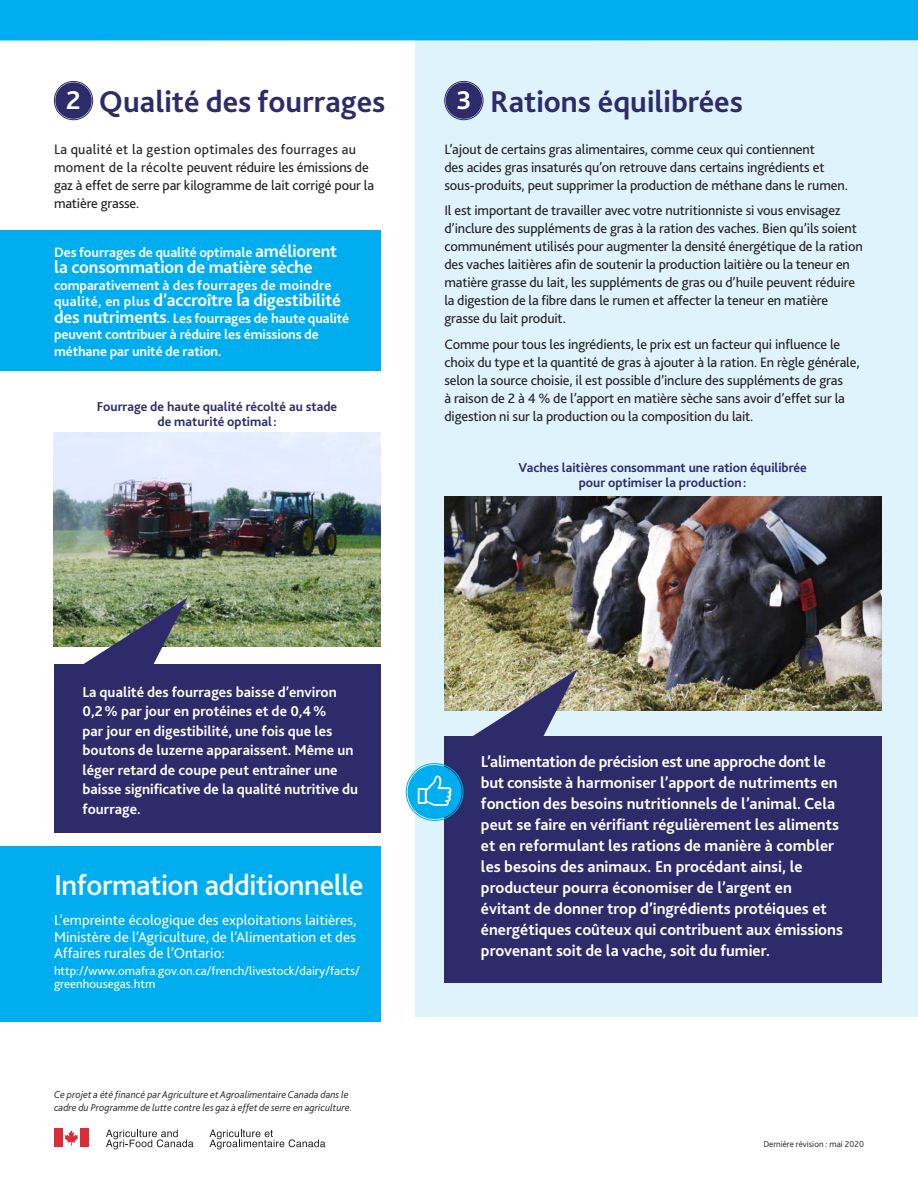
<style>
.page{position:relative;width:918px;height:1188px;background:#fff}
.page>*{position:absolute;margin:0;border:0;box-sizing:border-box;transform-origin:0 0}
.titre_2_tom{font:700 31.5px "Bliss 2";color:#2d2b6a}
.texte{font:500 30px "Bliss 2";letter-spacing:-.015em;color:#fff}
.texte-2{font:700 27px "Bliss 2";color:#fff}
.texte-3{font:700 18px "Bliss 2";letter-spacing:-.01em;color:#fff}
.texte-4{font:700 16.5px/21px "Bliss 2";color:#fff}
.texte-5{font:700 15px/19.5px "Bliss 2";color:#fff}
.titre_hyperliens{font:15px/16.5px "Bliss 2";color:#fff;text-align:justify}
.texte-6{font:14.25px/18px "Bliss 2";letter-spacing:-.01em;color:#231f20}
.texte-7{font:700 14.25px/16.5px "Bliss 2";letter-spacing:-.01em;color:#fff}
.texte-8{font:700 14.25px "Bliss 2";letter-spacing:.02em;color:#fff}
.Figures{font:700 13.5px/15px "Bliss 2";color:#2d2b6a;text-align:center}
.texte-9{font:12.75px/13.5px "Bliss 2";color:#fff}
.texte-10{font:italic 300 10.5px/12.6px "Bliss 2";color:#231f20}
.t1{font:300 9px "Bliss 2";color:#231f20}
.s1{font-size:18px}
.s2{font-size:14.25px}
</style>
<div class="page">
<div style="left:0;top:40px;width:918px;height:977px;background:#dff3fc"></div>
<div style="left:0;top:37px;width:415px;height:985px;background:#fff"></div>
<div style="left:55px;top:82px;width:37px;height:37px;background:#2d2b6a;border-radius:50%"></div>
<div style="left:54px;top:81px;width:39px;height:39px;border:1px solid #2d2b6a;border-radius:50%"></div>
<div style="left:0;top:0;width:918px;height:40px;background:#00aeef"></div>
<div style="left:54px;top:664px;width:326px;height:168px;background:#2d2b6a"></div>
<div style="left:444px;top:736px;width:437px;height:246px;background:#2d2b6a"></div>
<img style="left:54px;top:433px;width:326px;height:213px">
<img style="left:444px;top:496px;width:437px;height:214px">
<img style="left:62px;top:598px;width:125px;height:66px">
<svg style="left:452px;top:669px;width:125px;height:67px"></svg>
<div style="left:446px;top:82px;width:36px;height:37px;background:#2d2b6a;border-radius:50%"></div>
<div style="left:444px;top:81px;width:39px;height:39px;border:1px solid #2d2b6a;border-radius:50%"></div>
<div style="left:0;top:847px;width:380px;height:175px;background:#00aeef"></div>
<div style="left:0;top:230px;width:380px;height:140px;background:#00aeef"></div>
<div style="left:408px;top:765px;width:54px;height:54px;background:#00aeef;border-radius:50%"></div>
<div style="left:406px;top:763px;width:58px;height:58px;border:1px solid #00aeef;border-radius:50%"></div>
<svg style="left:418px;top:776px;width:33px;height:30px"></svg>
<div style="left:80px;top:1129px;width:9px;height:18px;background:#da2d39"></div>
<svg style="left:64px;top:1130px;width:14px;height:16px"></svg>
<div style="left:54px;top:1129px;width:9px;height:18px;background:#da2d39"></div>
<svg style="left:210px;top:1130px;width:115px;height:19px"></svg>
<svg style="left:106px;top:1130px;width:87px;height:19px"></svg>
<p class="texte-2" style="left:66px;top:83px;width:16px">2</p>
<p class="titre_2_tom" style="left:99px;top:82px;width:288px">Qualité des fourrages</p>
<p class="texte-6" style="left:54px;top:140px;width:322px">La qualité et la gestion optimales des fourrages au moment de la récolte peuvent réduire les émissions de gaz à effet de serre par kilogramme de lait corrigé pour la matière grasse.</p>
<p class="texte-7" style="left:54px;top:244px;width:285px">Des fourrages de qualité optimale <span class="s1">améliorent</span></p>
<p class="texte-3" style="left:54px;top:256px;width:260px">la consommation de matière sèche</p>
<p class="texte-8" style="left:54px;top:276px;width:279px">comparativement à des fourrages de moindre</p>
<p class="texte-3" style="left:54px;top:289px;width:288px"><span class="s2">qualité, en plus</span> d’accroître la digestibilité</p>
<p class="texte-7" style="left:54px;top:310px;width:297px"><span class="s1">des nutriments</span>. Les fourrages de haute qualité peuvent contribuer à réduire les émissions de méthane par unité de ration.</p>
<p class="Figures" style="left:97px;top:399px;width:242px">Fourrage de haute qualité récolté au stade de maturité optimal:</p>
<p class="texte-2" style="left:456px;top:83px;width:17px">3</p>
<p class="titre_2_tom" style="left:490px;top:82px;width:254px">Rations équilibrées</p>
<p class="texte-6" style="left:444px;top:140px;width:405px">L’ajout de certains gras alimentaires, comme ceux qui contiennent<br>des acides gras insaturés qu’on retrouve dans certains ingrédients et sous-produits, peut supprimer la production de méthane dans le rumen.</p>
<p class="texte-6" style="left:444px;top:201px;width:420px">Il est important de travailler avec votre nutritionniste si vous envisagez d’inclure des suppléments de gras à la ration des vaches. Bien qu’ils soient communément utilisés pour augmenter la densité énergétique de la ration des vaches laitières afin de soutenir la production laitière ou la teneur en matière grasse du lait, les suppléments de gras ou d’huile peuvent réduire la digestion de la fibre dans le rumen et affecter la teneur en matière grasse du lait produit.</p>
<p class="texte-6" style="left:444px;top:335px;width:417px">Comme pour tous les ingrédients, le prix est un facteur qui influence le choix du type et la quantité de gras à ajouter à la ration. En règle générale, selon la source choisie, il est possible d’inclure des suppléments de gras<br>à raison de 2 à 4 % de l’apport en matière sèche sans avoir d’effet sur la digestion ni sur la production ou la composition du lait.</p>
<p class="Figures" style="left:519px;top:460px;width:290px">Vaches laitières consommant une ration équilibrée pour optimiser la production:</p>
<p class="texte-5" style="left:83px;top:682px;width:277px">La qualité des fourrages baisse d’environ 0,2% par jour en protéines et de 0,4%<br>par jour en digestibilité, une fois que les boutons de luzerne apparaissent. Même un léger retard de coupe peut entraîner une baisse significative de la qualité nutritive du fourrage.</p>
<p class="texte" style="left:54px;top:867px;width:311px">Information additionnelle</p>
<p class="titre_hyperliens" style="left:54px;top:912px;width:304px">L’empreinte écologique des exploitations laitières, Ministère de l’Agriculture, de l’Alimentation et des Affaires rurales de l’Ontario:</p>
<p class="texte-9" style="left:54px;top:964px;width:307px">http://www.omafra.gov.on.ca/french/livestock/dairy/facts/ greenhousegas.htm</p>
<p class="texte-10" style="left:54px;top:1088px;width:299px">Ce projet a été financé par Agriculture et Agroalimentaire Canada dans le cadre du Programme de lutte contre les gaz à effet de serre en agriculture.</p>
<p class="texte-4" style="left:481px;top:750px;width:364px">L’alimentation de précision est une approche dont le but consiste à harmoniser l’apport de nutriments en fonction des besoins nutritionnels de l’animal. Cela peut se faire en vérifiant régulièrement les aliments et en reformulant les rations de manière à combler les besoins des animaux. En procédant ainsi, le producteur pourra économiser de l’argent en évitant de donner trop d’ingrédients protéiques et énergétiques coûteux qui contribuent aux émissions provenant soit de la vache, soit du fumier.</p>
<p class="t1" style="left:763px;top:1138px;width:102px">Dernière révision : mai 2020</p>
</div>
